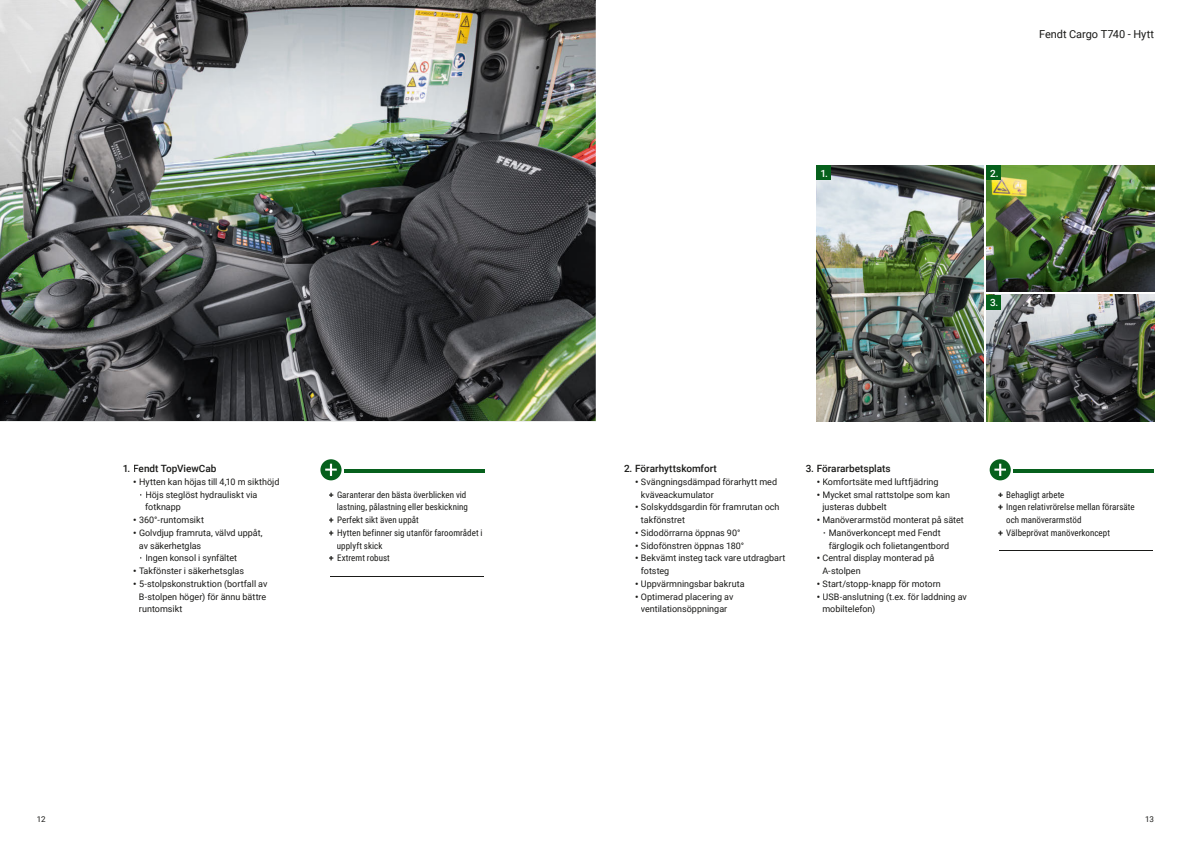
<style>
.page{position:relative;width:1191px;height:842px;background:#fff}
.page>*{position:absolute;margin:0;border:0;box-sizing:border-box;transform-origin:0 0}
.t1{font:11px "Roboto";letter-spacing:-.005em;color:#1a1a18}
.t2{font:500 10px "Roboto";color:#1a1a18}
.t3{font:500 10px "Roboto";color:#fff}
.t4{font:9px/12.8px "Roboto";color:#1a1a18}
.t5{font:9px "Roboto Condensed";color:#1a1a18}
.t6{font:8px "Roboto";color:#1a1a18}
.s1{font-weight:900}
.s2{font-weight:700}
.s3{font-family:"Roboto";font-weight:700}
</style>
<div class="page">
<img style="left:0;top:0;width:595px;height:421px">
<hr style="left:344px;top:469px;width:141px;height:3px;background:#06601c">
<div style="left:320px;top:459px;width:21px;height:21px;background:#06601c;border-radius:50%"></div>
<svg style="left:325px;top:464px;width:12px;height:12px"></svg>
<img style="left:816px;top:166px;width:168px;height:255px">
<img style="left:986px;top:166px;width:168px;height:126px">
<img style="left:986px;top:295px;width:168px;height:126px">
<div style="left:816px;top:166px;width:15px;height:14px;background:#06601c"></div>
<div style="left:986px;top:166px;width:15px;height:14px;background:#06601c"></div>
<div style="left:986px;top:295px;width:15px;height:14px;background:#06601c"></div>
<hr style="left:1013px;top:469px;width:141px;height:3px;background:#06601c">
<div style="left:989px;top:459px;width:21px;height:21px;background:#06601c;border-radius:50%"></div>
<svg style="left:994px;top:464px;width:12px;height:12px"></svg>
<p class="t2" style="left:123px;top:461px;width:95px">1. Fendt TopViewCab</p>
<p class="t4" style="left:133px;top:475px;width:148px"><span class="s1">•</span> Hytten kan höjas till 4,10 m sikthöjd</p>
<p class="t4" style="left:140px;top:488px;width:119px"><span class="s2">·</span> Höjs steglöst hydrauliskt via</p>
<p class="t4" style="left:145px;top:500px;width:37px">fotknapp</p>
<p class="t4" style="left:133px;top:513px;width:72px"><span class="s1">•</span> 360°-runtomsikt</p>
<p class="t4" style="left:139px;top:526px;width:125px;text-indent:-6px"><span class="s1">•</span> Golvdjup framruta, välvd uppåt, av säkerhetglas<br><span class="s2">·</span> Ingen konsol i synfältet</p>
<p class="t4" style="left:133px;top:564px;width:112px"><span class="s1">•</span> Takfönster i säkerhetsglas</p>
<p class="t4" style="left:139px;top:577px;width:130px;text-align:justify;text-indent:-6px"><span class="s1">•</span> 5-stolpskonstruktion (bortfall av B-stolpen höger) för ännu bättre runtomsikt</p>
<p class="t5" style="left:329px;top:488px;width:139px"><span class="s3">+</span> Garanterar den bästa överblicken vid</p>
<p class="t5" style="left:337px;top:501px;width:132px">lastning, pålastning eller beskickning</p>
<p class="t5" style="left:329px;top:513px;width:91px"><span class="s3">+</span> Perfekt sikt även uppåt</p>
<p class="t5" style="left:329px;top:526px;width:155px"><span class="s3">+</span> Hytten befinner sig utanför faroområdet i</p>
<p class="t5" style="left:337px;top:539px;width:47px">upplyft skick</p>
<p class="t5" style="left:329px;top:552px;width:62px"><span class="s3">+</span> Extremt robust</p>
<p class="t6" style="left:37px;top:814px;width:10px">12</p>
<p class="t1" style="left:1039px;top:27px;width:116px">Fendt Cargo T740 - Hytt</p>
<p class="t3" style="left:820px;top:166px;width:9px">1.</p>
<p class="t3" style="left:990px;top:166px;width:10px">2.</p>
<p class="t3" style="left:990px;top:295px;width:10px">3.</p>
<p class="t2" style="left:624px;top:461px;width:94px">2. Förarhyttskomfort</p>
<p class="t2" style="left:805px;top:461px;width:86px">3. Förararbetsplats</p>
<p class="t4" style="left:641px;top:475px;width:138px;text-indent:-6px"><span class="s1">•</span> Svängningsdämpad förarhytt med kväveackumulator</p>
<p class="t4" style="left:641px;top:500px;width:140px;text-indent:-6px"><span class="s1">•</span> Solskyddsgardin för framrutan och takfönstret</p>
<p class="t4" style="left:635px;top:526px;width:107px"><span class="s1">•</span> Sidodörrarna öppnas 90°</p>
<p class="t4" style="left:635px;top:539px;width:111px"><span class="s1">•</span> Sidofönstren öppnas 180°</p>
<p class="t4" style="left:641px;top:551px;width:146px;text-indent:-6px"><span class="s1">•</span> Bekvämt insteg tack vare utdragbart fotsteg</p>
<p class="t4" style="left:635px;top:577px;width:111px"><span class="s1">•</span> Uppvärmningsbar bakruta</p>
<p class="t4" style="left:635px;top:590px;width:100px;text-align:center"><span class="s1">•</span> Optimerad placering av ventilationsöppningar</p>
<p class="t4" style="left:816px;top:475px;width:123px"><span class="s1">•</span> Komfortsäte med luftfjädring</p>
<p class="t4" style="left:822px;top:488px;width:129px;text-indent:-6px"><span class="s1">•</span> Mycket smal rattstolpe som kan justeras dubbelt</p>
<p class="t4" style="left:816px;top:513px;width:149px"><span class="s1">•</span> Manöverarmstöd monterat på sätet</p>
<p class="t4" style="left:823px;top:526px;width:119px"><span class="s2">·</span> Manöverkoncept med Fendt</p>
<p class="t4" style="left:828px;top:539px;width:122px">färglogik och folietangentbord</p>
<p class="t4" style="left:822px;top:551px;width:113px;text-indent:-6px"><span class="s1">•</span> Central display monterad på<br>A-stolpen</p>
<p class="t4" style="left:816px;top:577px;width:126px"><span class="s1">•</span> Start/stopp-knapp för motorn</p>
<p class="t4" style="left:822px;top:590px;width:146px;text-indent:-6px"><span class="s1">•</span> USB-anslutning (t.ex. för laddning av mobiltelefon)</p>
<p class="t5" style="left:998px;top:488px;width:68px"><span class="s3">+</span> Behagligt arbete</p>
<p class="t5" style="left:998px;top:501px;width:138px"><span class="s3">+</span> Ingen relativrörelse mellan förarsäte</p>
<p class="t5" style="left:1006px;top:513px;width:77px">och manöverarmstöd</p>
<p class="t5" style="left:998px;top:526px;width:113px"><span class="s3">+</span> Välbeprövat manöverkoncept</p>
<p class="t6" style="left:1145px;top:814px;width:10px">13</p>
</div>
